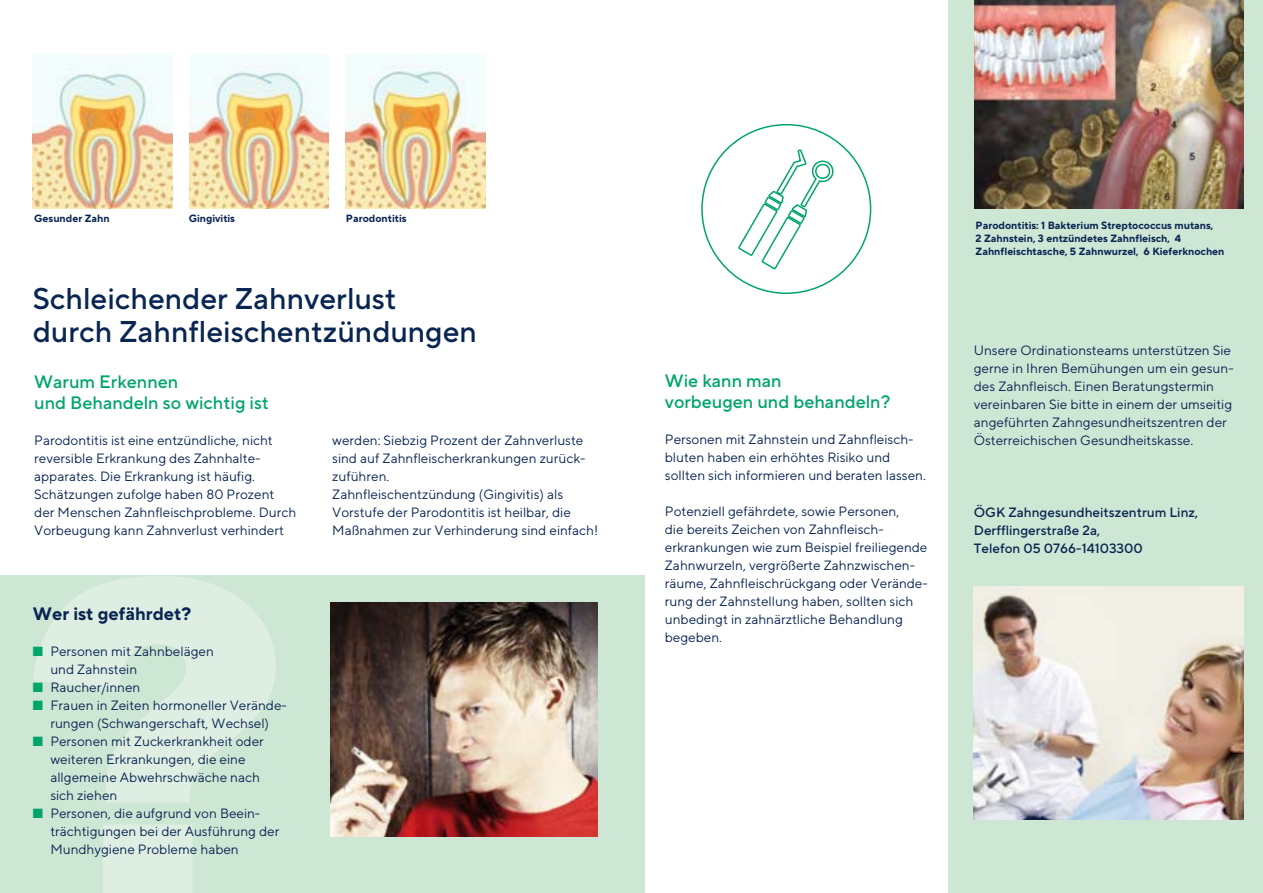
<style>
.page{position:relative;width:1263px;height:893px;background:#fff}
.page>*{position:absolute;margin:0;border:0;box-sizing:border-box;transform-origin:0 0}
.t1{font:900 450px "Arial";color:#dfeee3}
.t2{font:500 30px/33px "TT Norms Pro";color:#092552}
.t3{font:500 18px/21px "TT Norms Pro";color:#00a56c}
.t4{font:700 18px "TT Norms Pro";color:#092552}
.t5{font:13.5px/18px "TT Norms Pro";color:#092552}
.t6{font:500 13.5px/18px "TT Norms Pro";color:#092552}
.t7{font:700 10.5px/12.6px "TT Norms Pro";color:#092552}
.s1{color:#00a56c}
</style>
<div class="page">
<div style="left:948px;top:0;width:315px;height:893px;background:#cee6d4"></div>
<img style="left:975px;top:0;width:269px;height:209px">
<img style="left:974px;top:586px;width:270px;height:234px">
<img style="left:33px;top:54px;width:139px;height:154px">
<img style="left:189px;top:54px;width:140px;height:154px">
<img style="left:346px;top:54px;width:139px;height:154px">
<div style="left:0;top:575px;width:644px;height:318px;background:#cee6d4"></div>
<img style="left:331px;top:603px;width:266px;height:233px">
<svg style="left:737px;top:137px;width:99px;height:133px"></svg>
<p class="t7" style="left:34px;top:212px;width:77px">Gesunder Zahn</p>
<p class="t7" style="left:189px;top:212px;width:48px">Gingivitis</p>
<p class="t7" style="left:346px;top:212px;width:62px">Parodontitis</p>
<h2 class="t2" style="left:33px;top:281px;width:446px">Schleichender Zahnverlust durch Zahnfleischentzündungen</h2>
<h3 class="t3" style="left:34px;top:371px;width:236px">Warum Erkennen<br>und Behandeln so wichtig ist</h3>
<p class="t5" style="left:34px;top:431px;width:263px">Parodontitis ist eine entzündliche, nicht reversible Erkrankung des Zahnhalte&shy;apparates. Die Erkrankung ist häufig.<br>Schätzungen zufolge haben 80 Prozent der Menschen Zahnfleischprobleme. Durch Vorbeugung kann Zahnverlust verhindert</p>
<p class="t5" style="left:332px;top:430px;width:268px">werden: Siebzig Prozent der Zahnverluste sind auf Zahnfleischerkrankungen zurück&shy;zuführen.<br>Zahnfleischentzündung (Gingivitis) als Vorstufe der Parodontitis ist heilbar, die Maßnahmen zur Verhinderung sind einfach!</p>
<h1 class="t1" style="left:17px;top:416px;width:276px">?</h1>
<h3 class="t4" style="left:33px;top:602px;width:160px">Wer ist gefährdet?</h3>
<p class="t5" style="left:50px;top:642px;width:165px;text-indent:-18px"><span class="s1">■</span> Personen mit Zahnbelägen und Zahnstein</p>
<p class="t5" style="left:33px;top:678px;width:109px"><span class="s1">■</span> Raucher/innen</p>
<p class="t5" style="left:33px;top:696px;width:256px;text-align:center"><span class="s1">■</span> Frauen in Zeiten hormoneller Verände&shy;rungen (Schwangerschaft, Wechsel)</p>
<p class="t5" style="left:50px;top:731px;width:215px;text-indent:-18px"><span class="s1">■</span> Personen mit Zuckerkrankheit oder weiteren Erkrankungen, die eine allgemeine Abwehrschwäche nach sich ziehen</p>
<p class="t5" style="left:50px;top:803px;width:231px;text-indent:-18px"><span class="s1">■</span> Personen, die aufgrund von Beein&shy;trächtigungen bei der Ausführung der<br>Mundhygiene Probleme haben</p>
<h3 class="t3" style="left:665px;top:370px;width:227px">Wie kann man<br>vorbeugen und behandeln?</h3>
<p class="t5" style="left:665px;top:430px;width:263px">Personen mit Zahnstein und Zahnfleisch&shy;bluten haben ein erhöhtes Risiko und sollten sich informieren und beraten lassen.</p>
<p class="t5" style="left:665px;top:502px;width:264px">Potenziell gefährdete, sowie Personen,<br>die bereits Zeichen von Zahnfleisch&shy;erkrankungen wie zum Beispiel freiliegende Zahnwurzeln, vergrößerte Zahnzwischen&shy;räume, Zahnfleischrückgang oder Verände&shy;rung der Zahnstellung haben, sollten sich unbedingt in zahnärztliche Behandlung begeben.</p>
<p class="t7" style="left:975px;top:219px;width:250px">Parodontitis: 1 Bakterium Streptococcus mutans,<br>2 Zahnstein, 3 entzündetes Zahnfleisch, 4<br>Zahnfleischtasche, 5 Zahnwurzel, 6 Kieferknochen</p>
<p class="t5" style="left:974px;top:341px;width:261px">Unsere Ordinationsteams unterstützen Sie gerne in Ihren Bemühungen um ein gesun&shy;des Zahnfleisch. Einen Beratungstermin vereinbaren Sie bitte in einem der umseitig angeführten Zahngesundheitszentren der Österreichischen Gesundheitskasse.</p>
<p class="t6" style="left:974px;top:503px;width:226px">ÖGK Zahngesundheitszentrum Linz,<br>Derfflingerstraße 2a,<br>Telefon 05 0766-14103300</p>
</div>
